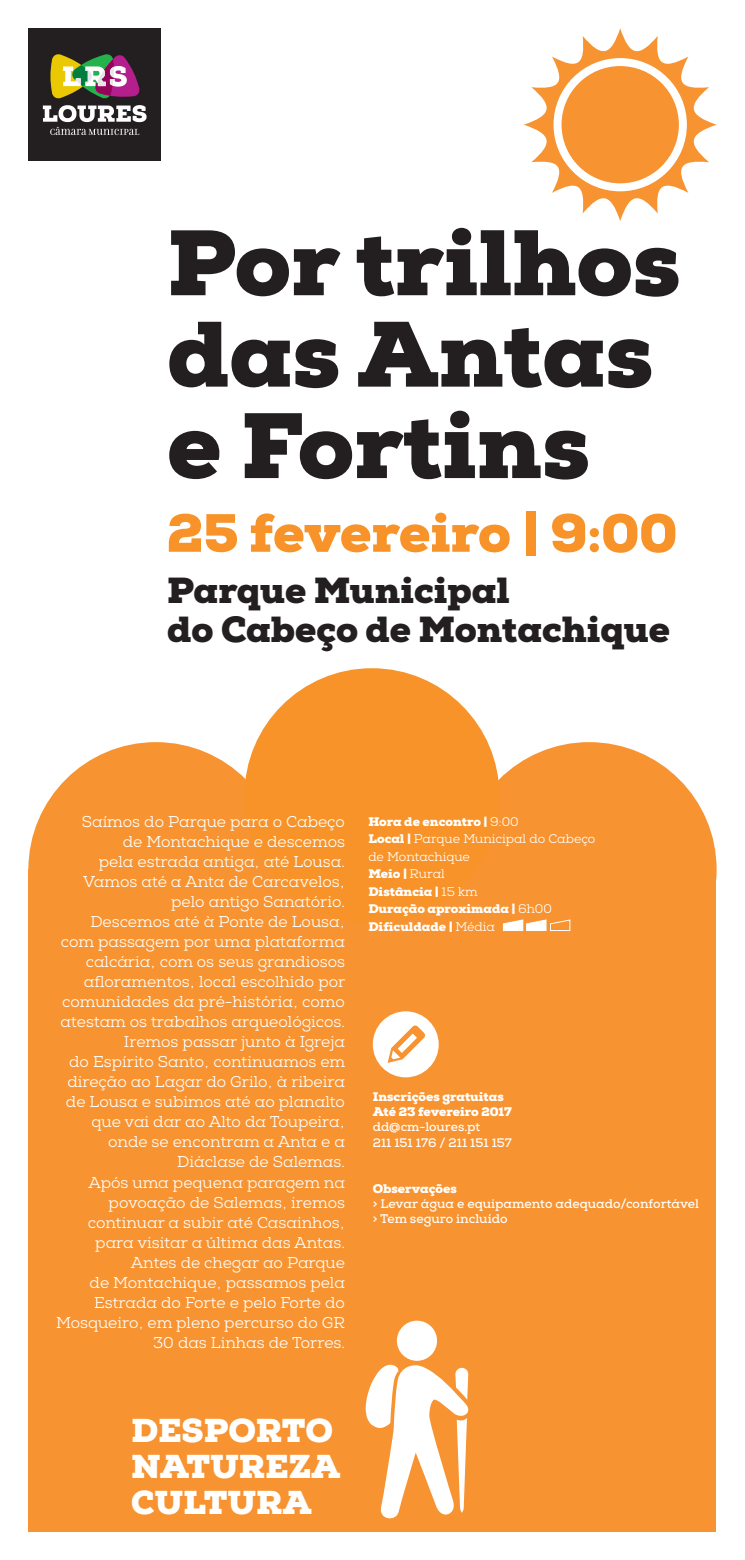
<style>
.page{position:relative;width:745px;height:1560px;background:#fff}
.page>*{position:absolute;margin:0;border:0;box-sizing:border-box;transform-origin:0 0}
.t1{font:900 92.62px "Nexa Slab";color:#231f20}
.t2{font:900 53.75px "Nexa Slab";color:#f79328}
.t3{font:900 36.25px "Nexa Slab";color:#231f20}
.t4{font:900 33.12px "Nexa Slab";color:#fff}
.t5{font:15.62px/20px "Nexa Slab";color:#fff;text-align:right}
.t6{font:900 12.5px "Nexa Slab";color:#fff}
.t7{font:700 12.5px "Nexa Slab";color:#fff}
.t8{font:12.5px "Nexa Slab";color:#fff}
.t9{font:700 12.38px "Nexa Slab";color:#fff}
.s1{font-weight:400}
.s2{font-weight:900}
</style>
<div class="page">
<div style="left:28px;top:28px;width:133px;height:133px;background:#231f20"></div>
<svg style="left:43px;top:105px;width:103px;height:30px"></svg>
<svg style="left:50px;top:54px;width:90px;height:45px"></svg>
<div style="left:29px;top:869px;width:687px;height:662px;background:#f79330"></div>
<div style="left:28px;top:742px;width:255px;height:254px;background:#f79330;border-radius:50%"></div>
<div style="left:461px;top:742px;width:255px;height:254px;background:#f79330;border-radius:50%"></div>
<div style="left:244px;top:668px;width:255px;height:254px;background:#f79328;border-radius:50%"></div>
<div style="left:372px;top:1011px;width:66px;height:66px;background:#fff;border-radius:50%"></div>
<svg style="left:387px;top:1025px;width:38px;height:37px"></svg>
<div style="left:396px;top:1320px;width:41px;height:40px;background:#fff;border-radius:50%"></div>
<svg style="left:365px;top:1360px;width:103px;height:159px"></svg>
<svg style="left:502px;top:919px;width:68px;height:12px"></svg>
<svg style="left:524px;top:28px;width:192px;height:193px"></svg>
<div style="left:553px;top:58px;width:133px;height:133px;background:#fff;border-radius:50%"></div>
<div style="left:561px;top:66px;width:117px;height:117px;background:#f79330;border-radius:50%"></div>
<p class="t1" style="left:167px;top:204px;width:514px">Por trilhos</p>
<p class="t1" style="left:167px;top:295px;width:487px">das Antas</p>
<p class="t1" style="left:167px;top:387px;width:424px">e Fortins</p>
<p class="t2" style="left:167px;top:499px;width:511px">25 fevereiro | 9:00</p>
<p class="t3" style="left:167px;top:567px;width:344px">Parque Municipal</p>
<p class="t3" style="left:167px;top:606px;width:504px">do Cabeço de Montachique</p>
<p class="t5" style="left:82px;top:812px;width:264px">Saímos do Parque para o Cabeço</p>
<p class="t5" style="left:123px;top:832px;width:223px">de Montachique e descemos</p>
<p class="t5" style="left:99px;top:852px;width:247px">pela estrada antiga, até Lousa.</p>
<p class="t5" style="left:83px;top:872px;width:263px">Vamos até a Anta de Carcavelos, pelo antigo Sanatório.</p>
<p class="t5" style="left:61px;top:912px;width:286px">Descemos até à Ponte de Lousa, com passagem por uma plataforma calcária, com os seus grandiosos afloramentos, local escolhido por comunidades da pré-história, como atestam os trabalhos arqueológicos.</p>
<p class="t5" style="left:124px;top:1032px;width:222px">Iremos passar junto à Igreja</p>
<p class="t5" style="left:66px;top:1052px;width:280px">do Espírito Santo, continuamos em direção ao Lagar do Grilo, à ribeira de Lousa e subimos até ao planalto que vai dar ao Alto da Toupeira,</p>
<p class="t5" style="left:108px;top:1132px;width:238px">onde se encontram a Anta e a<br>Diáclase de Salemas.</p>
<p class="t5" style="left:88px;top:1172px;width:258px">Após uma pequena paragem na povoação de Salemas, iremos continuar a subir até Casainhos, para visitar a última das Antas.</p>
<p class="t5" style="left:131px;top:1252px;width:216px">Antes de chegar ao Parque</p>
<p class="t5" style="left:56px;top:1272px;width:290px">de Montachique, passamos pela<br>Estrada do Forte e pelo Forte do<br>Mosqueiro, em pleno percurso do GR<br>30 das Linhas de Torres.</p>
<p class="t6" style="left:368px;top:813px;width:152px">Hora de encontro | <span class="s1">9:00</span></p>
<p class="t8" style="left:368px;top:831px;width:228px"><span class="s2">Local |</span> Parque Municipal do Cabeço</p>
<p class="t8" style="left:368px;top:849px;width:103px">de Montachique</p>
<p class="t6" style="left:368px;top:866px;width:78px">Meio | <span class="s1">Rural</span></p>
<p class="t6" style="left:368px;top:883px;width:111px">Distância | <span class="s1">15 km</span></p>
<p class="t6" style="left:368px;top:901px;width:185px">Duração aproximada | <span class="s1">6h00</span></p>
<p class="t6" style="left:368px;top:918px;width:128px">Dificuldade | <span class="s1">Média</span></p>
<p class="t6" style="left:372px;top:1088px;width:132px">Inscrições gratuitas</p>
<p class="t6" style="left:372px;top:1103px;width:140px">Até 23 fevereiro 2017</p>
<p class="t9" style="left:372px;top:1119px;width:109px">dd@cm-loures.pt</p>
<p class="t9" style="left:372px;top:1134px;width:140px">211 151 176 / 211 151 157</p>
<p class="t6" style="left:372px;top:1180px;width:85px">Observações</p>
<p class="t7" style="left:372px;top:1195px;width:328px">&gt; Levar água e equipamento adequado/confortável</p>
<p class="t7" style="left:372px;top:1210px;width:136px">&gt; Tem seguro incluído</p>
<p class="t4" style="left:131px;top:1408px;width:203px">DESPORTO</p>
<p class="t4" style="left:131px;top:1444px;width:210px">NATUREZA</p>
<p class="t4" style="left:131px;top:1480px;width:182px">CULTURA</p>
</div>
